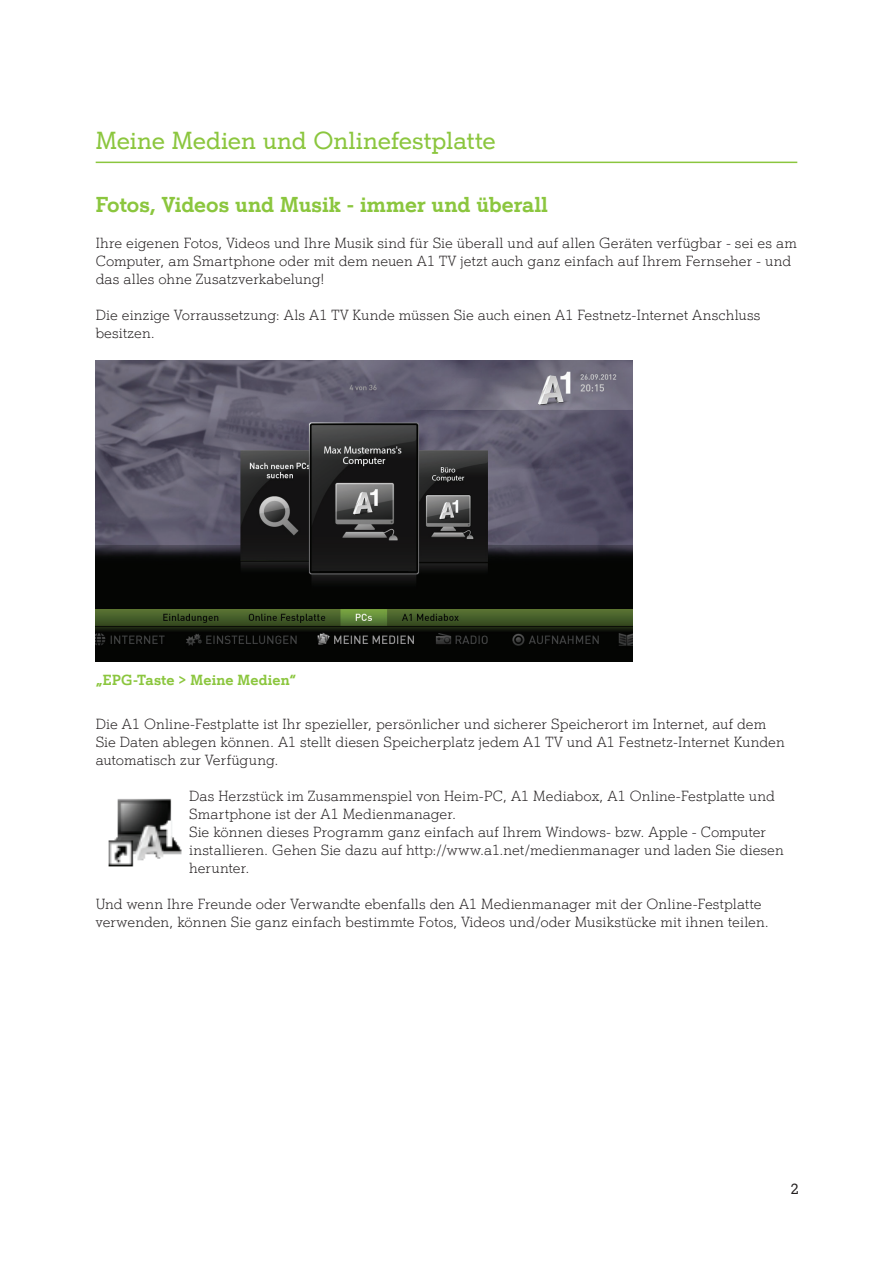
<style>
.page{position:relative;width:893px;height:1263px;background:#fff}
.page>*{position:absolute;margin:0;border:0;box-sizing:border-box;transform-origin:0 0}
.t1{font:500 24px "A1 Einfach";color:#8bc63e}
.t2{font:700 21px "A1 Einfach";color:#8bc63e}
.t3{font:14.25px/18px "A1 Einfach Leicht";letter-spacing:.01em;color:#231f20}
.t4{font:700 14.25px "A1 Einfach";letter-spacing:.01em;color:#8bc63e}
.t5{font:500 14.25px "A1 Einfach";color:#231f20}
</style>
<div class="page">
<hr style="left:96px;top:162px;width:701px;height:1px;background:#8bc63e">
<img style="left:96px;top:360px;width:536px;height:302px">
<img style="left:108px;top:798px;width:74px;height:69px">
<h1 class="t1" style="left:96px;top:125px;width:402px">Meine Medien und Onlinefestplatte</h1>
<h2 class="t2" style="left:96px;top:191px;width:454px">Fotos, Videos und Musik - immer und überall</h2>
<p class="t3" style="left:96px;top:234px;width:703px">Ihre eigenen Fotos, Videos und Ihre Musik sind für Sie überall und auf allen Geräten verfügbar - sei es am<br>Computer, am Smartphone oder mit dem neuen A1 TV jetzt auch ganz einfach auf Ihrem Fernseher - und das alles ohne Zusatzverkabelung!</p>
<p class="t3" style="left:96px;top:306px;width:666px">Die einzige Vorraussetzung: Als A1 TV Kunde müssen Sie auch einen A1 Festnetz-Internet Anschluss besitzen.</p>
<p class="t4" style="left:96px;top:671px;width:202px">„EPG-Taste &gt; Meine Medien“</p>
<p class="t3" style="left:96px;top:715px;width:691px">Die A1 Online-Festplatte ist Ihr spezieller, persönlicher und sicherer Speicherort im Internet, auf dem<br>Sie Daten ablegen können. A1 stellt diesen Speicherplatz jedem A1 TV und A1 Festnetz-Internet Kunden automatisch zur Verfügung.</p>
<p class="t3" style="left:189px;top:787px;width:596px">Das Herzstück im Zusammenspiel von Heim-PC, A1 Mediabox, A1 Online-Festplatte und Smartphone ist der A1 Medienmanager.<br>Sie können dieses Programm ganz einfach auf Ihrem Windows- bzw. Apple - Computer installieren. Gehen Sie dazu auf http://www.a1.net/medienmanager und laden Sie diesen herunter.</p>
<p class="t3" style="left:96px;top:895px;width:675px">Und wenn Ihre Freunde oder Verwandte ebenfalls den A1 Medienmanager mit der Online-Festplatte verwenden, können Sie ganz einfach bestimmte Fotos, Videos und/oder Musikstücke mit ihnen teilen.</p>
<p class="t5" style="left:791px;top:1180px;width:9px">2</p>
</div>
